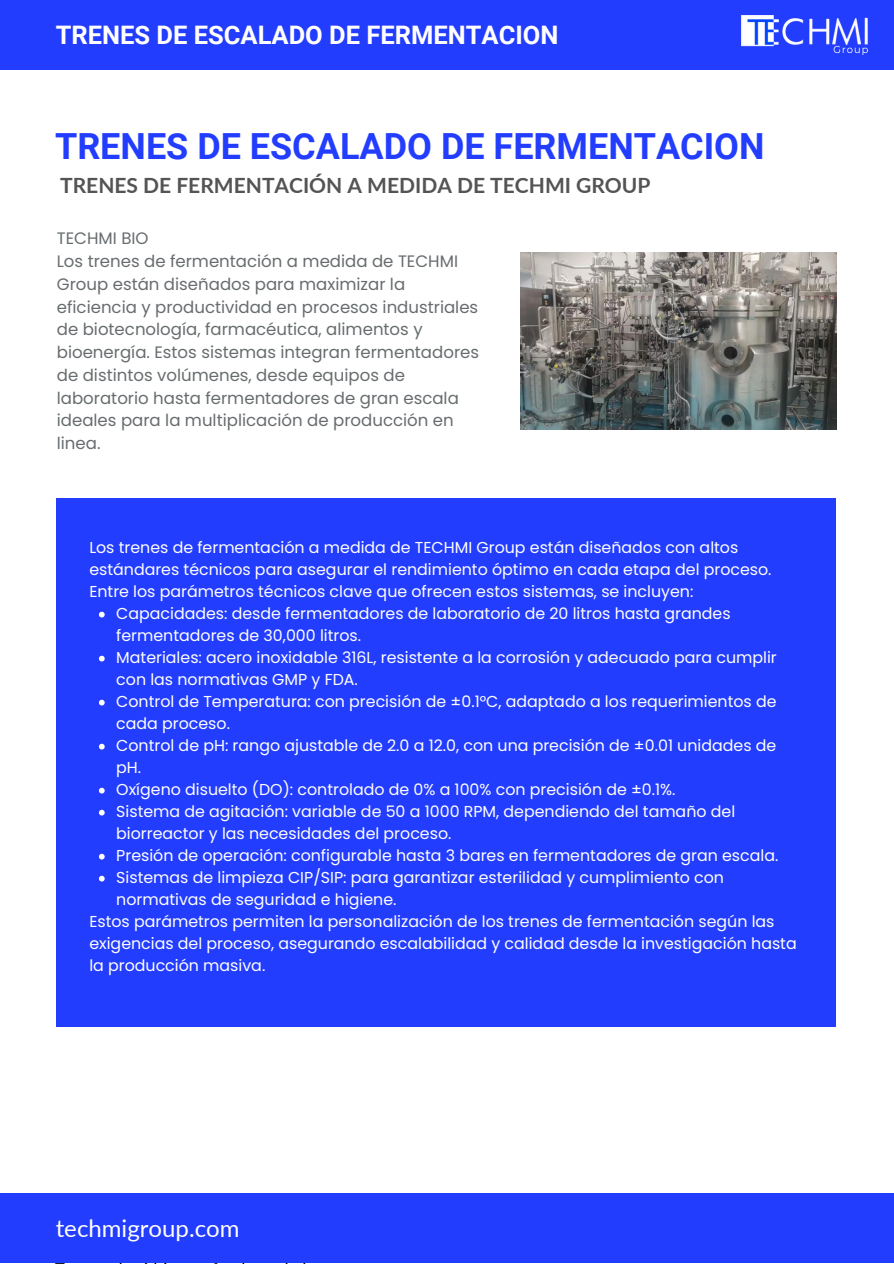
<style>
.page{position:relative;width:894px;height:1264px;background:#fff}
.page>*{position:absolute;margin:0;border:0;box-sizing:border-box;transform-origin:0 0}
.t1{font:700 36px "Roboto";color:#233dff}
.t2{font:700 25.5px "Roboto";color:#fff}
.t3{font:24px "Lato";color:#fff}
.t4{font:700 21px "Lato";color:#545454}
.t5{font:16.5px/22.8px "Poppins";color:#676c6e}
.t6{font:15.75px/22px "Poppins";color:#fff}
</style>
<div class="page">
<div style="left:0;top:0;width:893px;height:70px;background:#233dff"></div>
<img style="left:741px;top:16px;width:126px;height:39px">
<div style="left:0;top:1193px;width:893px;height:70px;background:#233dff"></div>
<div style="left:56px;top:498px;width:779px;height:529px;background:#233dff"></div>
<svg style="left:99px;top:611px;width:6px;height:6px"></svg>
<svg style="left:99px;top:655px;width:6px;height:6px"></svg>
<svg style="left:99px;top:699px;width:6px;height:6px"></svg>
<svg style="left:99px;top:743px;width:6px;height:6px"></svg>
<svg style="left:99px;top:787px;width:6px;height:6px"></svg>
<svg style="left:99px;top:809px;width:6px;height:6px"></svg>
<svg style="left:99px;top:853px;width:6px;height:6px"></svg>
<svg style="left:99px;top:875px;width:6px;height:6px"></svg>
<img style="left:521px;top:253px;width:315px;height:176px">
<p class="t2" style="left:56px;top:20px;width:504px">TRENES DE ESCALADO DE FERMENTACION</p>
<p class="t1" style="left:55px;top:125px;width:710px">TRENES DE ESCALADO DE FERMENTACION</p>
<p class="t4" style="left:60px;top:172px;width:591px">TRENES DE FERMENTACIÓN A MEDIDA DE TECHMI GROUP</p>
<p class="t5" style="left:57px;top:227px;width:93px">TECHMI BIO</p>
<h3 class="t5" style="left:57px;top:250px;width:423px">Los trenes de fermentación a medida de TECHMI Group están diseñados para maximizar la eficiencia y productividad en procesos industriales de biotecnología, farmacéutica, alimentos y bioenergía. Estos sistemas integran fermentadores de distintos volúmenes, desde equipos de laboratorio hasta fermentadores de gran escala ideales para la multiplicación de producción en linea.</h3>
<h2 class="t6" style="left:89px;top:537px;width:683px">Los trenes de fermentación a medida de TECHMI Group están diseñados con altos estándares técnicos para asegurar el rendimiento óptimo en cada etapa del proceso.<br>Entre los parámetros técnicos clave que ofrecen estos sistemas, se incluyen:</h2>
<h1 class="t6" style="left:116px;top:603px;width:615px">Capacidades: desde fermentadores de laboratorio de 20 litros hasta grandes fermentadores de 30,000 litros.</h1>
<h4 class="t6" style="left:116px;top:647px;width:662px">Materiales: acero inoxidable 316L, resistente a la corrosión y adecuado para cumplir con las normativas GMP y FDA.</h4>
<p class="t6" style="left:116px;top:691px;width:661px">Control de Temperatura: con precisión de ±0.1°C, adaptado a los requerimientos de cada proceso.</p>
<p class="t6" style="left:116px;top:735px;width:661px">Control de pH: rango ajustable de 2.0 a 12.0, con una precisión de ±0.01 unidades de pH.</p>
<p class="t6" style="left:116px;top:779px;width:560px">Oxígeno disuelto (DO): controlado de 0% a 100% con precisión de ±0.1%.</p>
<p class="t6" style="left:116px;top:800px;width:620px">Sistema de agitación: variable de 50 a 1000 RPM, dependiendo del tamaño del biorreactor y las necesidades del proceso.</p>
<p class="t6" style="left:116px;top:844px;width:663px">Presión de operación: configurable hasta 3 bares en fermentadores de gran escala.</p>
<p class="t6" style="left:116px;top:866px;width:609px">Sistemas de limpieza CIP/SIP: para garantizar esterilidad y cumplimiento con normativas de seguridad e higiene.</p>
<p class="t6" style="left:89px;top:910px;width:708px">Estos parámetros permiten la personalización de los trenes de fermentación según las exigencias del proceso, asegurando escalabilidad y calidad desde la investigación hasta la producción masiva.</p>
<p class="t3" style="left:56px;top:1213px;width:185px">techmigroup.com</p>
</div>
